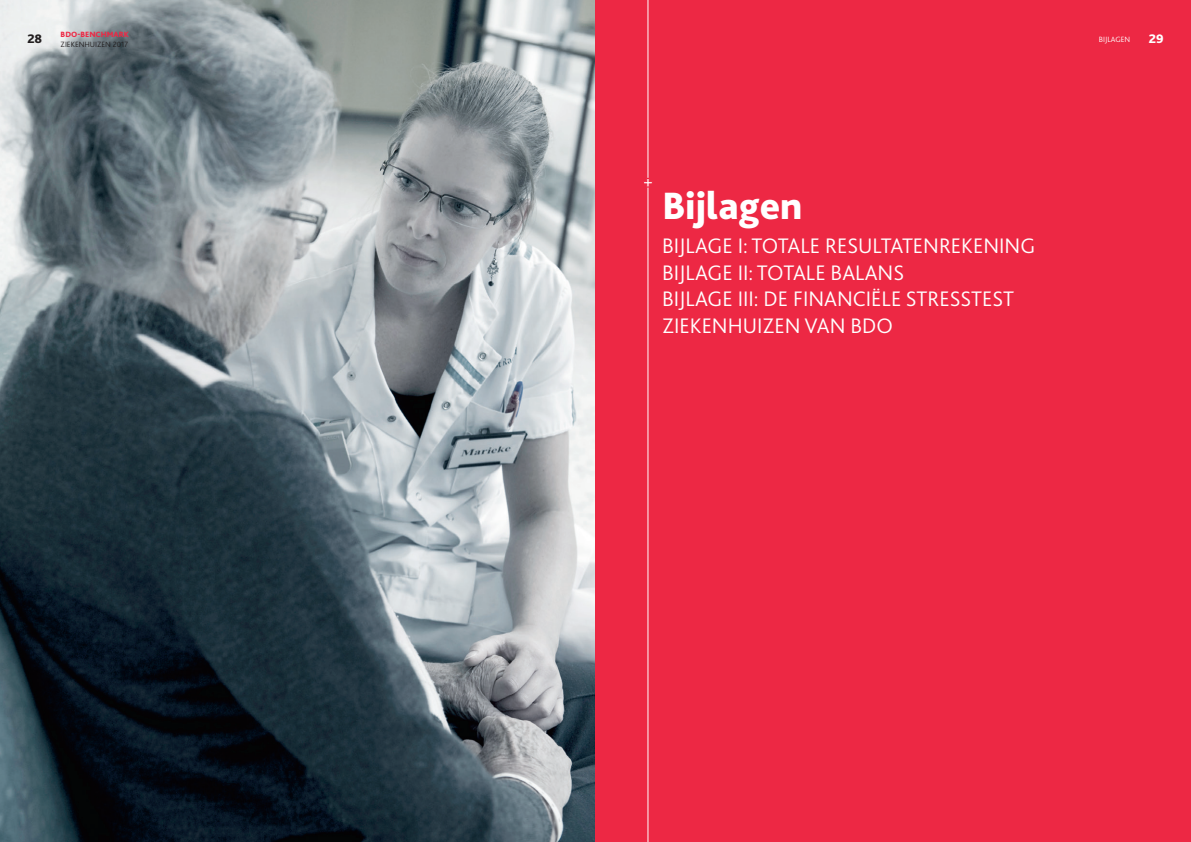
<style>
.page{position:relative;width:1191px;height:842px;background:#fff}
.page>*{position:absolute;margin:0;border:0;box-sizing:border-box;transform-origin:0 0}
._3__Header{font:800 39.9px "Bliss 2";color:#fff}
.Titel{font:300 22px "Bliss 2";color:#fff}
.t1{font:800 13px "Bliss 2";color:#231f20}
.t2{font:800 13px "Bliss 2";color:#fff}
.t3{font:300 8px "Bliss 2";color:#231f20}
.t4{font:800 8px "Bliss 2";color:#ed2844}
.t5{font:300 8px "Bliss 2";color:#fff}
</style>
<div class="page">
<img style="left:0;top:0;width:595px;height:842px">
<div style="left:595px;top:0;width:596px;height:842px;background:#ed2844"></div>
<hr style="left:648px;top:0;width:1px;height:842px;background:#fff">
<svg style="left:644px;top:178px;width:8px;height:10px"></svg>
<p class="t4" style="left:61px;top:29px;width:70px">BDO-BENCHMARK</p>
<p class="t3" style="left:61px;top:39px;width:69px">ZIEKENHUIZEN 2017</p>
<p class="t1" style="left:27px;top:31px;width:16px">28</p>
<p class="t5" style="left:1099px;top:34px;width:33px">BIJLAGEN</p>
<p class="t2" style="left:1148px;top:31px;width:16px">29</p>
<p class="_3__Header" style="left:662px;top:181px;width:142px">Bijlagen</p>
<p class="Titel" style="left:662px;top:232px;width:374px">BIJLAGE I: TOTALE RESULTATENREKENING</p>
<p class="Titel" style="left:662px;top:259px;width:243px">BIJLAGE II: TOTALE BALANS</p>
<p class="Titel" style="left:662px;top:285px;width:353px">BIJLAGE III: DE FINANCIËLE STRESSTEST</p>
<p class="Titel" style="left:662px;top:312px;width:232px">ZIEKENHUIZEN VAN BDO</p>
</div>
